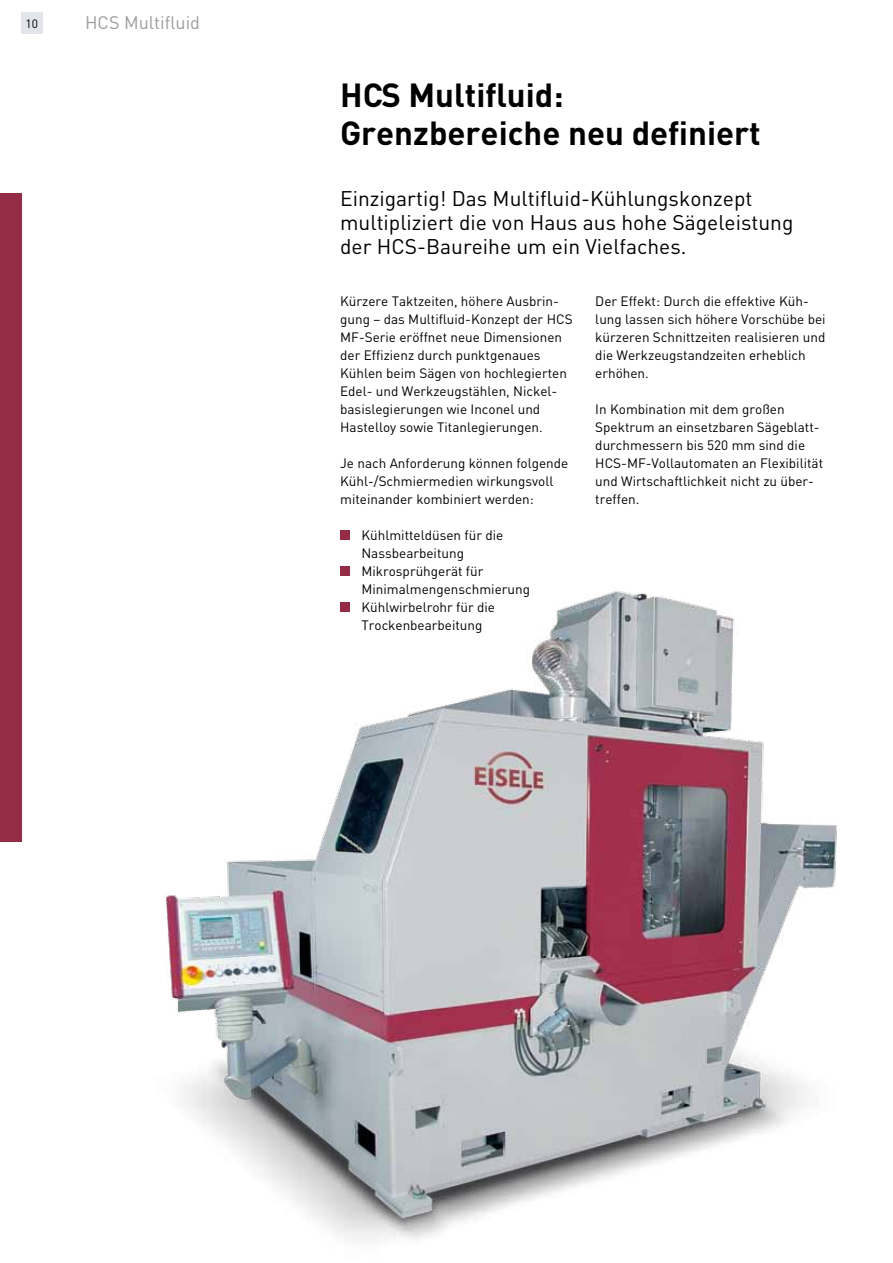
<style>
.page{position:relative;width:893px;height:1263px;background:#fff}
.page>*{position:absolute;margin:0;border:0;box-sizing:border-box;transform-origin:0 0}
.t1{font:700 33px/37.5px "DIN";color:#000}
.t2{font:21px/24px "DIN";color:#000}
.t3{font:18px "DIN";color:#9c9d9d}
.t4{font:13.5px/18px "DIN";color:#000}
.t5{font:12px "DIN";color:#000}
</style>
<div class="page">
<img style="left:165px;top:590px;width:672px;height:651px">
<div style="left:21px;top:13px;width:22px;height:21px;background:#e2e6ea"></div>
<hr style="left:892px;top:193px;width:1px;height:656px;background:#952c45">
<div style="left:0;top:193px;width:21px;height:649px;background:#952c45"></div>
<div style="left:340px;top:530px;width:10px;height:10px;background:#952c45"></div>
<div style="left:340px;top:566px;width:10px;height:10px;background:#952c45"></div>
<div style="left:340px;top:602px;width:10px;height:10px;background:#952c45"></div>
<p class="t5" style="left:26px;top:16px;width:14px">10</p>
<h3 class="t3" style="left:85px;top:11px;width:117px">HCS Multifluid</h3>
<h1 class="t1" style="left:340px;top:76px;width:422px">HCS Multifluid:<br>Grenzbereiche neu definiert</h1>
<h2 class="t2" style="left:340px;top:185px;width:455px">Einzigartig! Das Multifluid-Kühlungskonzept multipliziert die von Haus aus hohe Sägeleistung der HCS-Baureihe um ein Vielfaches.</h2>
<p class="t4" style="left:340px;top:292px;width:234px">Kürzere Taktzeiten, höhere Ausbrin&shy;gung – das Multifluid-Konzept der HCS MF-Serie eröffnet neue Dimensionen der Effizienz durch punktgenaues Kühlen beim Sägen von hochlegierten Edel- und Werkzeugstählen, Nickel&shy;basislegierungen wie Inconel und Hastelloy sowie Titanlegierungen.</p>
<p class="t4" style="left:340px;top:454px;width:230px">Je nach Anforderung können folgende<br>Kühl-/Schmiermedien wirkungsvoll miteinander kombiniert werden:</p>
<p class="t4" style="left:361px;top:526px;width:170px">Kühlmitteldüsen für die<br>Nassbearbeitung<br>Mikrosprühgerät für<br>Minimalmengenschmierung<br>Kühlwirbelrohr für die<br>Trockenbearbeitung</p>
<p class="t4" style="left:595px;top:292px;width:232px">Der Effekt: Durch die effektive Küh&shy;lung lassen sich höhere Vorschübe bei kürzeren Schnittzeiten realisieren und die Werkzeugstandzeiten erheblich erhöhen.</p>
<p class="t4" style="left:595px;top:400px;width:229px">In Kombination mit dem großen<br>Spektrum an einsetzbaren Sägeblatt&shy;durchmessern bis 520 mm sind die<br>HCS-MF-Vollautomaten an Flexibilität und Wirtschaftlichkeit nicht zu über&shy;treffen.</p>
</div>
